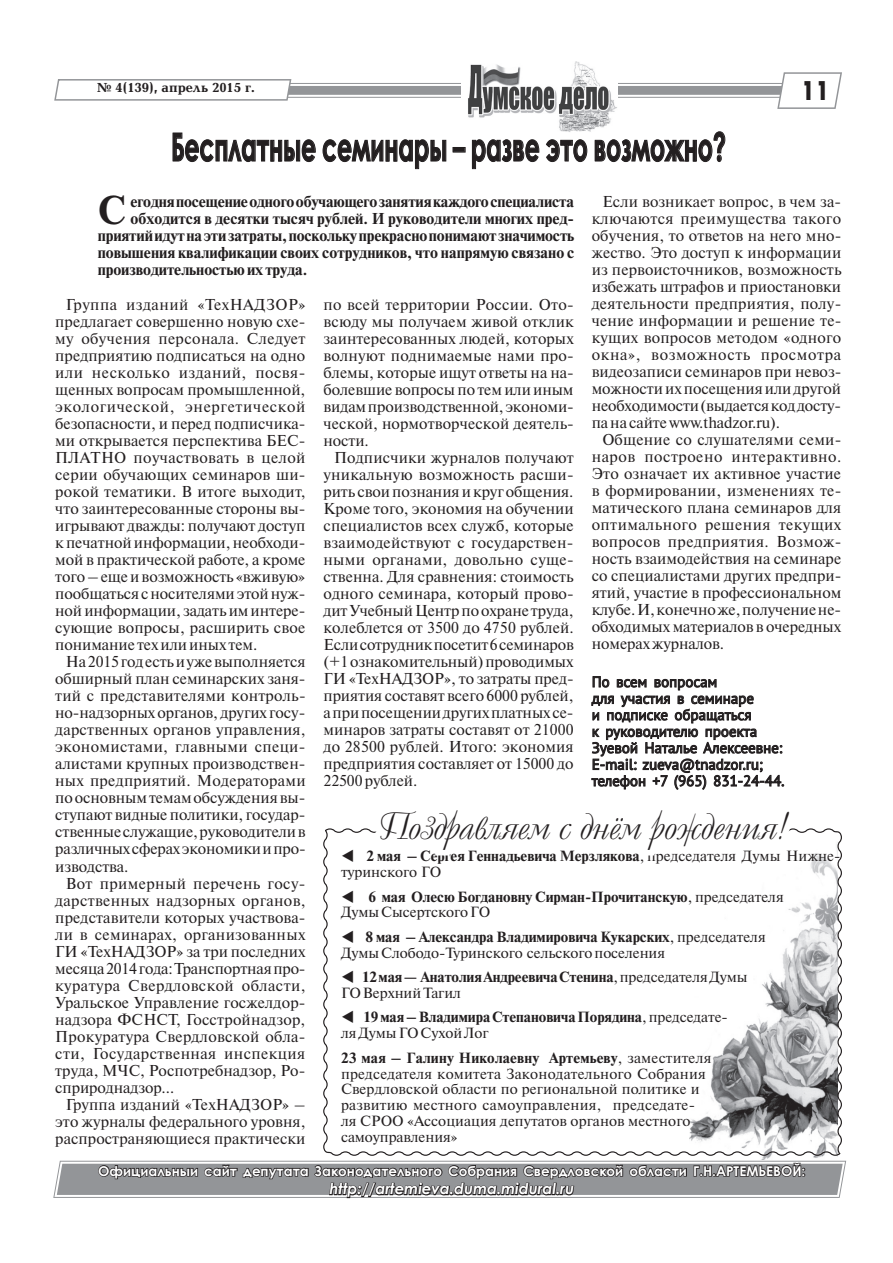
<style>
.page{position:relative;width:893px;height:1263px;background:#fff}
.page>*{position:absolute;margin:0;border:0;box-sizing:border-box;transform-origin:0 0}
.t1{font:700 40.05px "Newton C";color:#231f20}
.t2{font:700 39px "Century Gothic";color:#231f20;scale:.6 1}
.t3{font:39px "Decor C";color:#231f20;scale:1.1 1}
.t4{font:27px "Futuris X Cond C";color:#231f20}
.t5{font:15.75px/17px "Newton C";letter-spacing:-.005em;color:#231f20;text-align:justify}
.t6{font:700 15.75px "Newton C";letter-spacing:-.005em;color:#231f20}
.t7{font:15px/16.5px "PT Sans Pro";color:#231f20}
.t8{font:italic 700 15px "Century Gothic";color:#fff}
.t9{font:14.7px/15.9px "Newton C";letter-spacing:.01em;color:#231f20}
.t10{font:700 14.7px/15.9px "Newton C";letter-spacing:-.005em;color:#231f20}
.t11{font:700 13.5px "Century Gothic";color:#fff}
.t12{font:700 13.5px "Baltica";color:#231f20}
.s1{font-weight:700}
.s2{font-weight:400}
</style>
<div class="page">
<img style="left:468px;top:62px;width:147px;height:70px">
<svg style="left:54px;top:72px;width:788px;height:37px"></svg>
<svg style="left:53px;top:1161px;width:793px;height:38px;background:#898a8c"></svg>
<svg style="left:323px;top:828px;width:519px;height:328px"></svg>
<svg style="left:368px;top:676px;width:433px;height:288px"></svg>
<svg style="left:173px;top:133px;width:143px;height:29px"></svg>
<svg style="left:323px;top:139px;width:123px;height:30px"></svg>
<div style="left:453px;top:147px;width:12px;height:5px;border:1px solid #231f20"></div>
<svg style="left:472px;top:139px;width:67px;height:30px"></svg>
<svg style="left:546px;top:139px;width:41px;height:23px"></svg>
<svg style="left:595px;top:131px;width:130px;height:31px"></svg>
<p class="t12" style="left:97px;top:81px;width:159px">№ 4(139), апрель 2015 г.</p>
<h2 class="t2" style="left:171px;top:117px;width:926px">Бесплатные семинары – разве это возможно?</h2>
<h3 class="t4" style="left:801px;top:75px;width:30px">11</h3>
<h1 class="t1" style="left:98px;top:188px;width:30px">С</h1>
<p class="t6" style="left:130px;top:193px;width:445px">егодня посещение одного обучающего занятия каждого специалиста</p>
<p class="t5" style="left:592px;top:193px;width:251px;text-indent:11px">Если возникает вопрос, в чем за&shy;ключаются преимущества такого обучения, то ответов на него мно&shy;жество. Это доступ к информации из первоисточников, возможность избежать штрафов и приостановки деятельности предприятия, полу&shy;чение информации и решение те&shy;кущих вопросов методом «одного окна», возможность просмотра видеозаписи семинаров при невоз&shy;можности их посещения или другой необходимости (выдается код досту&shy;па на сайте www.thadzor.ru).</p>
<p class="t5" style="left:592px;top:431px;width:251px;text-indent:11px">Общение со слушателями семи&shy;наров построено интерактивно.<br>Это означает их активное участие в формировании, изменениях те&shy;матического плана семинаров для оптимального решения текущих вопросов предприятия. Возмож&shy;ность взаимодействия на семинаре со специалистами других предпри&shy;ятий, участие в профессиональном клубе. И, конечно же, получение не&shy;обходимых материалов в очередных номерах журналов.</p>
<p class="t7" style="left:592px;top:673px;width:194px">По всем вопросам<br>для участия в семинаре<br>и подписке обращаться<br>к руководителю проекта<br>Зуевой Наталье Алексеевне:<br>E-mail: zueva@tnadzor.ru; телефон +7 (965) 831-24-44.</p>
<p class="t6" style="left:130px;top:210px;width:445px">обходится в десятки тысяч рублей. И руководители многих пред-</p>
<p class="t6" style="left:98px;top:227px;width:478px">приятий идут на эти затраты, поскольку прекрасно понимают значимость</p>
<p class="t6" style="left:98px;top:244px;width:478px">повышения квалификации своих сотрудников, что напрямую связано с</p>
<p class="t6" style="left:98px;top:261px;width:211px">производительностью их труда.</p>
<p class="t5" style="left:55px;top:296px;width:252px;text-indent:11px">Группа изданий «ТехНАДЗОР» предлагает совершенно новую схе&shy;му обучения персонала. Следует предприятию подписаться на одно или несколько изданий, посвя&shy;щенных вопросам промышленной, экологической, энергетической безопасности, и перед подписчика&shy;ми открывается перспектива БЕС-ПЛАТНО поучаствовать в целой серии обучающих семинаров ши&shy;рокой тематики. В итоге выходит, что заинтересованные стороны вы&shy;игрывают дважды: получают доступ к печатной информации, необходи&shy;мой в практической работе, а кроме того – еще и возможность «вживую» пообщаться с носителями этой нуж&shy;ной информации, задать им интере&shy;сующие вопросы, расширить свое понимание тех или иных тем.</p>
<p class="t5" style="left:55px;top:653px;width:252px;text-indent:11px">На 2015 год есть и уже выполняется обширный план семинарских заня&shy;тий с представителями контроль&shy;но-надзорных органов, других госу&shy;дарственных органов управления, экономистами, главными специ&shy;алистами крупных производствен&shy;ных предприятий. Модераторами по основным темам обсуждения вы&shy;ступают видные политики, государ&shy;ственные служащие, руководители в различных сферах экономики и про&shy;изводства.</p>
<p class="t5" style="left:55px;top:875px;width:252px;text-indent:11px">Вот примерный перечень госу&shy;дарственных надзорных органов, представители которых участвова&shy;ли в семинарах, организованных ГИ «ТехНАДЗОР» за три последних месяца 2014 года: Транспортная про&shy;куратура Свердловской области, Уральское Управление госжелдор&shy;надзора ФСНСТ, Госстройнадзор, Прокуратура Свердловской обла&shy;сти, Государственная инспекция труда, МЧС, Роспотребнадзор, Ро&shy;сприроднадзор…</p>
<p class="t5" style="left:55px;top:1096px;width:252px;text-indent:11px">Группа изданий «ТехНАДЗОР» – это журналы федерального уровня, распространяющиеся практически</p>
<p class="t5" style="left:323px;top:296px;width:252px">по всей территории России. Ото&shy;всюду мы получаем живой отклик заинтересованных людей, которых волнуют поднимаемые нами про&shy;блемы, которые ищут ответы на на&shy;болевшие вопросы по тем или иным видам производственной, экономи&shy;ческой, нормотворческой деятель&shy;ности.</p>
<p class="t5" style="left:323px;top:449px;width:252px;text-indent:11px">Подписчики журналов получают уникальную возможность расши&shy;рить свои познания и круг общения.<br>Кроме того, экономия на обучении специалистов всех служб, которые взаимодействуют с государствен&shy;ными органами, довольно суще&shy;ственна. Для сравнения: стоимость одного семинара, который прово&shy;дит Учебный Центр по охране труда, колеблется от 3500 до 4750 рублей.<br>Если сотрудник посетит 6 семинаров (+1 ознакомительный) проводимых ГИ «ТехНАДЗОР», то затраты пред&shy;приятия составят всего 6000 рублей, а при посещении других платных се&shy;минаров затраты составят от 21000 до 28500 рублей. Итого: экономия предприятия составляет от 15000 до 22500 рублей.</p>
<h2 class="t3" style="left:378px;top:803px;width:374px">Поздравляем с днём рождения!</h2>
<p class="t9" style="left:341px;top:848px;width:501px">▼ <span class="s1">2 мая – Сергея Геннадьевича Мерзлякова</span>, председателя Думы Нижне&shy;туринского ГО</p>
<p class="t10" style="left:341px;top:888px;width:444px">▼ 6 мая Олесю Богдановну Сирман-Прочитанскую<span class="s2">, председателя<br>Думы Сысертского ГО</span></p>
<p class="t9" style="left:341px;top:929px;width:426px">▼ <span class="s1">8 мая – Александра Владимировича Кукарских</span>, председателя<br>Думы Слободо-Туринского сельского поселения</p>
<p class="t10" style="left:341px;top:969px;width:408px">▼ 12 мая — Анатолия Андреевича Стенина<span class="s2">, председателя Думы<br>ГО Верхний Тагил</span></p>
<p class="t10" style="left:341px;top:1009px;width:388px">▼ 19 мая – Владимира Степановича Порядина<span class="s2">, председате&shy;ля Думы ГО Сухой Лог</span></p>
<p class="t9" style="left:341px;top:1050px;width:372px"><span class="s1">23 мая – Галину Николаевну Артемьеву</span>, заместителя председателя комитета Законодательного Собрания Свердловской области по региональной политике и развитию местного самоуправления, председате&shy;ля СРОО «Ассоциация депутатов органов местного самоуправления»</p>
<p class="t11" style="left:98px;top:1161px;width:709px">Официальныи сайт депутата Законодательного Собрания Свердловской области Г.Н.АРТЕМЬЕВОЙ:</p>
<p class="t8" style="left:330px;top:1178px;width:246px">http://artemieva.duma.midural.ru</p>
</div>
